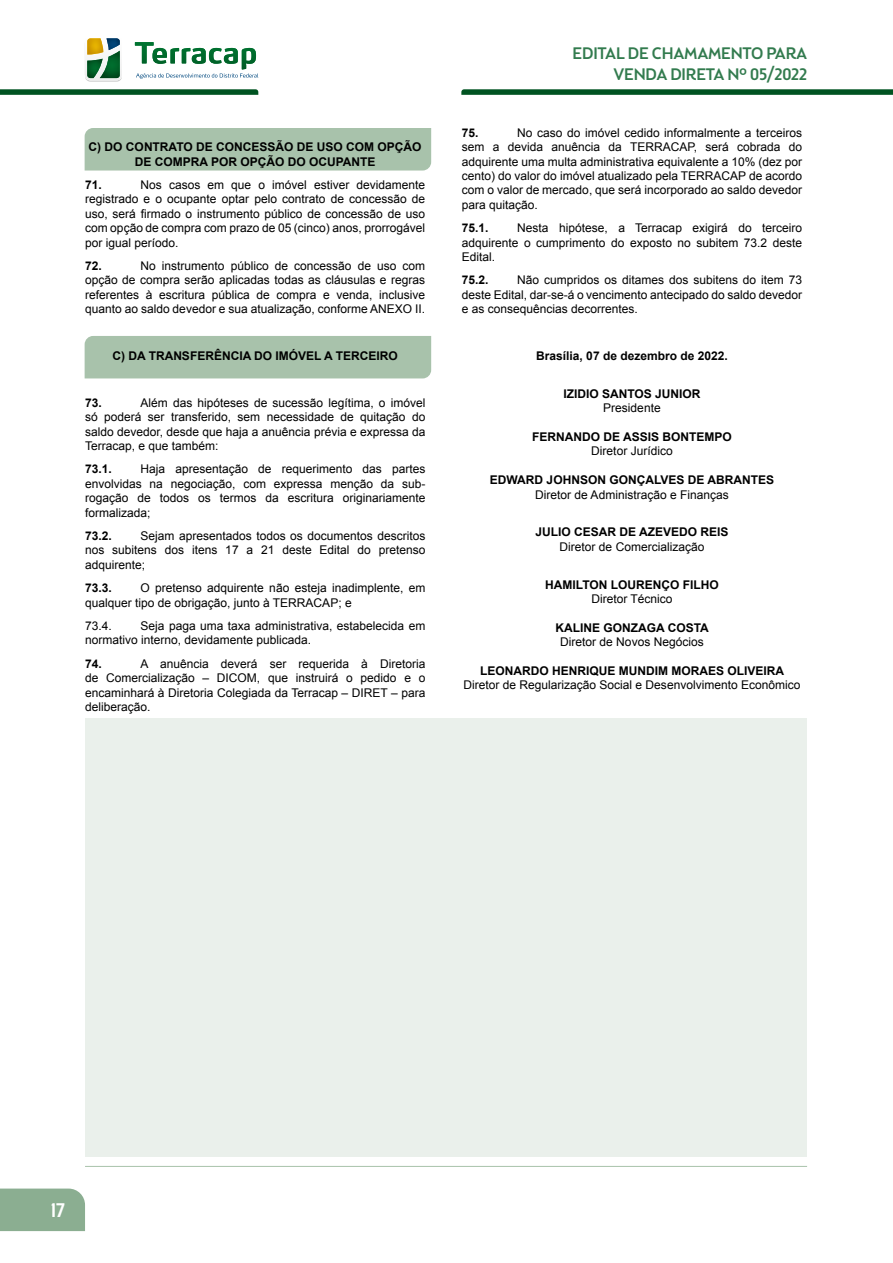
<style>
.page{position:relative;width:893px;height:1263px;background:#fff}
.page>*{position:absolute;margin:0;border:0;box-sizing:border-box;transform-origin:0 0}
.t1{font:500 19.5px "Brooklyn Samuels Five";color:#fff}
.t2{font:500 16.5px/20.4px "Brooklyn Samuels Five";letter-spacing:-.01em;color:#327b4e;text-align:right}
.t3{font:12px/14.4px "Arial";color:#000;text-align:justify}
.t4{font:700 12px/14.4px "Arial";color:#000;text-align:center}
</style>
<div class="page">
<div style="left:0;top:1188px;width:85px;height:43px;background:#8bae91"></div>
<svg style="left:0;top:89px;width:258px;height:6px;background:#146032"></svg>
<svg style="left:461px;top:89px;width:432px;height:6px;background:#146032"></svg>
<svg style="left:85px;top:38px;width:37px;height:44px"></svg>
<img style="left:87px;top:59px;width:16px;height:19px">
<svg style="left:135px;top:42px;width:123px;height:37px"></svg>
<hr style="left:85px;top:1166px;width:722px;height:1px;background:#a8c2ab">
<div style="left:85px;top:128px;width:346px;height:43px;background:#a8c2ab"></div>
<div style="left:85px;top:336px;width:346px;height:42px;background:#a8c2ab"></div>
<div style="left:85px;top:719px;width:722px;height:438px;background:#eaf0eb"></div>
<p class="t4" style="left:89px;top:140px;width:334px">C) DO CONTRATO DE CONCESSÃO DE USO COM OPÇÃO<br>DE COMPRA POR OPÇÃO DO OCUPANTE</p>
<p class="t4" style="left:85px;top:178px;width:18px">71.</p>
<p class="t3" style="left:85px;top:178px;width:342px;text-indent:56px">Nos casos em que o imóvel estiver devidamente registrado e o ocupante optar pelo contrato de concessão de uso, será firmado o instrumento público de concessão de uso com opção de compra com prazo de 05 (cinco) anos, prorrogável por igual período.</p>
<p class="t4" style="left:85px;top:259px;width:18px">72.</p>
<p class="t3" style="left:85px;top:259px;width:342px;text-indent:56px">No instrumento público de concessão de uso com opção de compra serão aplicadas todas as cláusulas e regras referentes à escritura pública de compra e venda, inclusive quanto ao saldo devedor e sua atualização, conforme ANEXO II.</p>
<p class="t4" style="left:112px;top:349px;width:287px">C) DA TRANSFERÊNCIA DO IMÓVEL A TERCEIRO</p>
<p class="t4" style="left:85px;top:396px;width:18px">73.</p>
<p class="t3" style="left:85px;top:395px;width:342px;text-indent:56px">Além das hipóteses de sucessão legítima, o imóvel só poderá ser transferido, sem necessidade de quitação do saldo devedor, desde que haja a anuência prévia e expressa da Terracap, e que também:</p>
<p class="t4" style="left:85px;top:462px;width:28px">73.1.</p>
<p class="t3" style="left:85px;top:462px;width:342px;text-indent:56px">Haja apresentação de requerimento das partes envolvidas na negociação, com expressa menção da sub&shy;rogação de todos os termos da escritura originariamente formalizada;</p>
<p class="t4" style="left:85px;top:529px;width:28px">73.2.</p>
<p class="t3" style="left:85px;top:529px;width:342px;text-indent:56px">Sejam apresentados todos os documentos descritos nos subitens dos itens 17 a 21 deste Edital do pretenso adquirente;</p>
<p class="t4" style="left:85px;top:581px;width:28px">73.3.</p>
<p class="t3" style="left:85px;top:581px;width:342px;text-indent:56px">O pretenso adquirente não esteja inadimplente, em qualquer tipo de obrigação, junto à TERRACAP; e</p>
<p class="t3" style="left:85px;top:619px;width:28px">73.4.</p>
<p class="t3" style="left:85px;top:619px;width:342px;text-indent:56px">Seja paga uma taxa administrativa, estabelecida em normativo interno, devidamente publicada.</p>
<p class="t4" style="left:85px;top:657px;width:18px">74.</p>
<p class="t3" style="left:85px;top:656px;width:342px;text-indent:56px">A anuência deverá ser requerida à Diretoria de Comercialização – DICOM, que instruirá o pedido e o encaminhará à Diretoria Colegiada da Terracap – DIRET – para deliberação.</p>
<h2 class="t2" style="left:573px;top:45px;width:236px">EDITAL DE CHAMAMENTO PARA<br>VENDA DIRETA Nº 05/2022</h2>
<p class="t3" style="left:462px;top:125px;width:342px;text-indent:56px">No caso do imóvel cedido informalmente a terceiros sem a devida anuência da TERRACAP, será cobrada do adquirente uma multa administrativa equivalente a 10% (dez por cento) do valor do imóvel atualizado pela TERRACAP de acordo com o valor de mercado, que será incorporado ao saldo devedor para quitação.</p>
<p class="t4" style="left:462px;top:221px;width:28px">75.1.</p>
<p class="t4" style="left:462px;top:126px;width:18px">75.</p>
<p class="t3" style="left:462px;top:221px;width:342px;text-indent:56px">Nesta hipótese, a Terracap exigirá do terceiro adquirente o cumprimento do exposto no subitem 73.2 deste Edital.</p>
<p class="t4" style="left:462px;top:273px;width:28px">75.2.</p>
<p class="t3" style="left:462px;top:273px;width:342px;text-indent:56px">Não cumpridos os ditames dos subitens do item 73 deste Edital, dar-se-á o vencimento antecipado do saldo devedor e as consequências decorrentes.</p>
<p class="t4" style="left:536px;top:349px;width:193px">Brasília, 07 de dezembro de 2022.</p>
<p class="t4" style="left:563px;top:387px;width:139px">IZIDIO SANTOS JUNIOR</p>
<p class="t3" style="left:603px;top:401px;width:59px">Presidente</p>
<p class="t4" style="left:532px;top:430px;width:201px">FERNANDO DE ASSIS BONTEMPO</p>
<p class="t3" style="left:591px;top:444px;width:83px">Diretor Jurídico</p>
<p class="t4" style="left:490px;top:473px;width:286px">EDWARD JOHNSON GONÇALVES DE ABRANTES</p>
<p class="t3" style="left:535px;top:487px;width:195px">Diretor de Administração e Finanças</p>
<p class="t4" style="left:535px;top:525px;width:194px">JULIO CESAR DE AZEVEDO REIS</p>
<p class="t3" style="left:560px;top:539px;width:146px">Diretor de Comercialização</p>
<p class="t4" style="left:545px;top:578px;width:175px">HAMILTON LOURENÇO FILHO</p>
<p class="t3" style="left:591px;top:592px;width:83px">Diretor Técnico</p>
<p class="t4" style="left:556px;top:621px;width:155px">KALINE GONZAGA COSTA</p>
<p class="t3" style="left:560px;top:635px;width:145px">Diretor de Novos Negócios</p>
<p class="t4" style="left:480px;top:664px;width:306px">LEONARDO HENRIQUE MUNDIM MORAES OLIVEIRA</p>
<p class="t3" style="left:464px;top:678px;width:338px">Diretor de Regularização Social e Desenvolvimento Econômico</p>
<h1 class="t1" style="left:51px;top:1199px;width:15px">17</h1>
</div>
